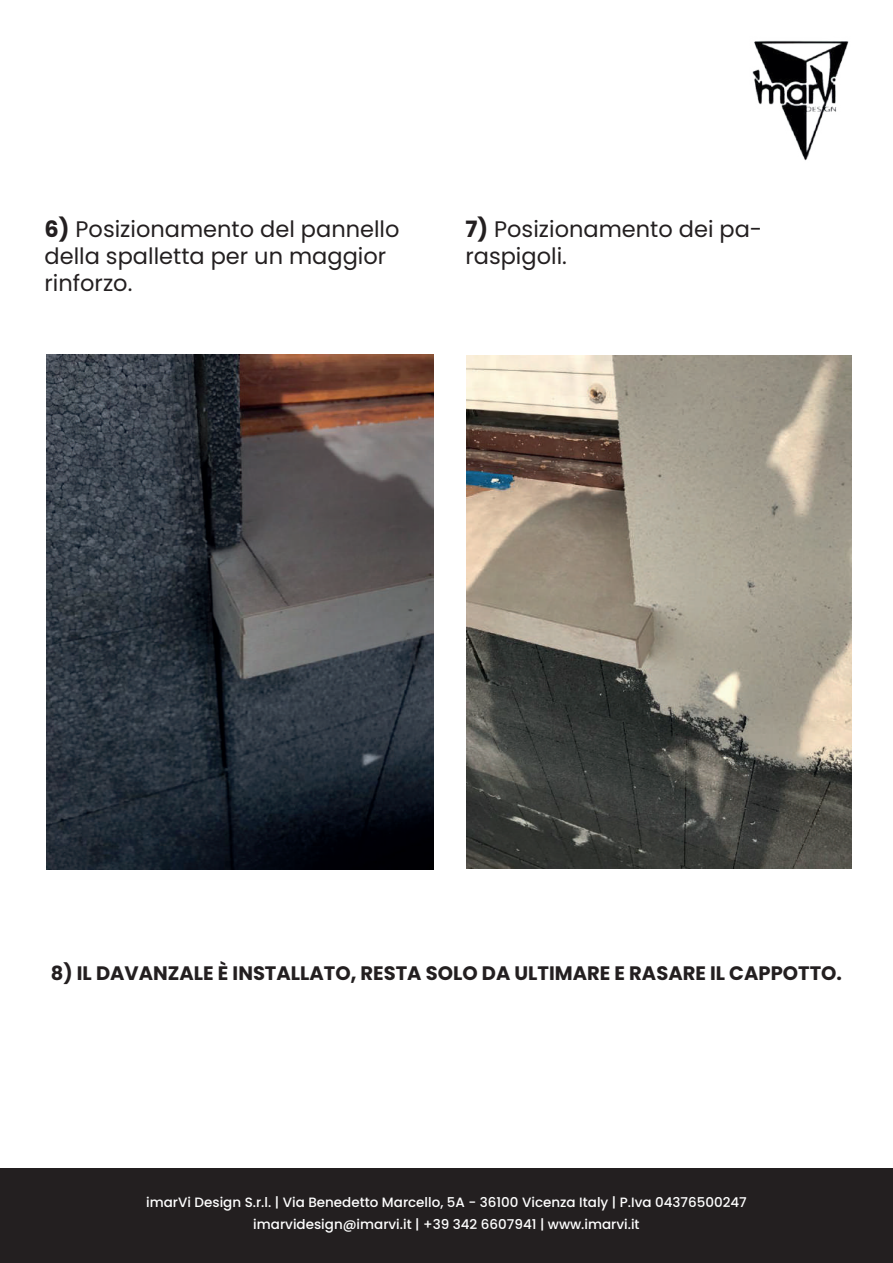
<style>
.page{position:relative;width:893px;height:1263px;background:#fff}
.page>*{position:absolute;margin:0;border:0;box-sizing:border-box;transform-origin:0 0}
.t1{font:22.5px/27px "Poppins";color:#231f20}
.t2{font:700 19.5px "Poppins";color:#231f20}
.t3{font:500 13.5px/22.5px "Poppins";color:#fff;text-align:center}
.s1{font-weight:700}
</style>
<div class="page">
<img style="left:47px;top:354px;width:387px;height:516px">
<img style="left:467px;top:356px;width:384px;height:512px">
<img style="left:752px;top:40px;width:97px;height:121px">
<div style="left:0;top:1168px;width:893px;height:95px;background:#231f20"></div>
<h1 class="t1" style="left:45px;top:215px;width:357px"><span class="s1">6)</span> Posizionamento del pannello della spalletta per un maggior rinforzo.</h1>
<h1 class="t1" style="left:465px;top:215px;width:298px"><span class="s1">7)</span> Posizionamento dei pa&shy;raspigoli.</h1>
<h2 class="t2" style="left:51px;top:962px;width:793px">8) IL DAVANZALE È INSTALLATO, RESTA SOLO DA ULTIMARE E RASARE IL CAPPOTTO.</h2>
<p class="t3" style="left:146px;top:1191px;width:602px">imarVi Design S.r.l. | Via Benedetto Marcello, 5A - 36100 Vicenza Italy | P.Iva 04376500247 imarvidesign@imarvi.it | +39 342 6607941 | www.imarvi.it</p>
</div>
